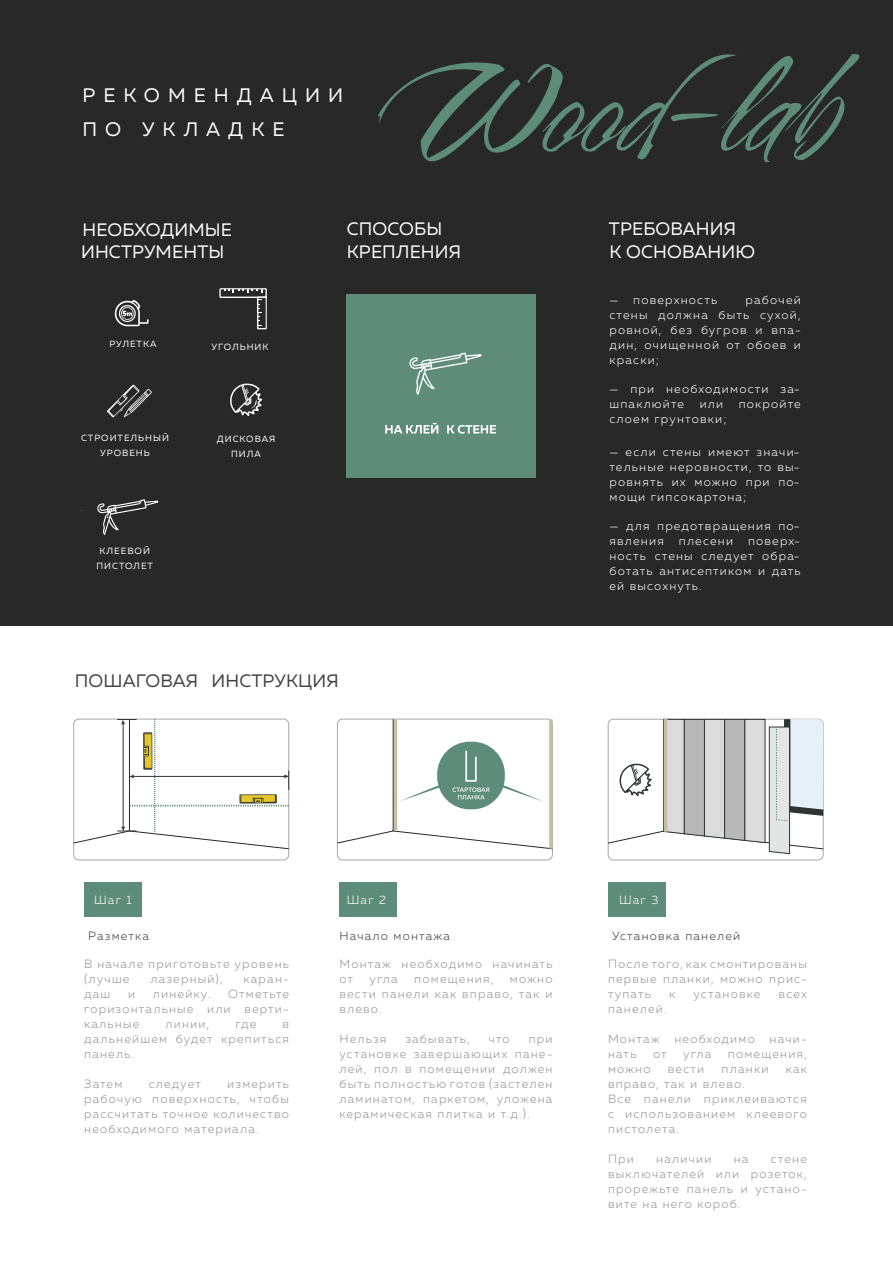
<style>
.page{position:relative;width:893px;height:1263px;background:#fff}
.page>*{position:absolute;margin:0;border:0;box-sizing:border-box;transform-origin:0 0}
.t1{font:19.5px/33.8px "Muller";letter-spacing:.41em;color:#fff}
.t2{font:18px/23.2px "Muller";letter-spacing:.01em;color:#fff}
.t3{font:18px "Muller";letter-spacing:.01em;color:#414042}
.t4{font:300 12px/15px "Muller";letter-spacing:.1em;color:#939598;text-align:justify}
.t5{font:300 12px/15px "Muller";letter-spacing:.1em;color:#fff}
.t6{font:300 12px "Muller";letter-spacing:.1em;color:#414042}
.t7{font:9px/15px "Muller";letter-spacing:.11em;color:#fff;text-align:center}
</style>
<div class="page">
<div style="left:0;top:0;width:893px;height:626px;background:#292829"></div>
<svg style="left:378px;top:54px;width:482px;height:109px"></svg>
<div style="left:346px;top:295px;width:189px;height:183px;background:#5e8c79"></div>
<svg style="left:385px;top:423px;width:53px;height:11px"></svg>
<svg style="left:447px;top:425px;width:49px;height:9px"></svg>
<svg style="left:409px;top:353px;width:73px;height:42px"></svg>
<svg style="left:115px;top:300px;width:34px;height:26px"></svg>
<svg style="left:107px;top:384px;width:45px;height:34px"></svg>
<svg style="left:219px;top:288px;width:48px;height:41px"></svg>
<svg style="left:230px;top:384px;width:32px;height:32px"></svg>
<svg style="left:97px;top:499px;width:61px;height:36px"></svg>
<div style="left:84px;top:882px;width:57px;height:35px;background:#5e8c7a"></div>
<svg style="left:73px;top:719px;width:216px;height:130px"></svg>
<div style="left:339px;top:882px;width:58px;height:35px;background:#5e8c7a"></div>
<svg style="left:337px;top:719px;width:216px;height:130px"></svg>
<div style="left:608px;top:882px;width:57px;height:35px;background:#5e8c7a"></div>
<svg style="left:607px;top:719px;width:217px;height:135px"></svg>
<h1 class="t1" style="left:83px;top:78px;width:262px">РЕКОМЕНДАЦИИ<br>ПО УКЛАДКЕ</h1>
<h2 class="t2" style="left:81px;top:219px;width:152px;line-height:21.8px">НЕОБХОДИМЫЕ<br>ИНСТРУМЕНТЫ</h2>
<p class="t7" style="left:109px;top:337px;width:49px">РУЛЕТКА</p>
<p class="t7" style="left:81px;top:430px;width:89px">СТРОИТЕЛЬНЫЙ<br>УРОВЕНЬ</p>
<p class="t7" style="left:96px;top:544px;width:58px">КЛЕЕВОЙ<br>ПИСТОЛЕТ</p>
<p class="t7" style="left:211px;top:339px;width:59px">УГОЛЬНИК</p>
<p class="t7" style="left:217px;top:431px;width:60px">ДИСКОВАЯ<br>ПИЛА</p>
<h2 class="t2" style="left:347px;top:217px;width:116px">СПОСОБЫ<br>КРЕПЛЕНИЯ</h2>
<h2 class="t2" style="left:609px;top:216px;width:148px">ТРЕБОВАНИЯ<br>К ОСНОВАНИЮ</h2>
<p class="t5" style="left:609px;top:292px;width:193px;text-align:right">рабочей<br>стены должна быть сухой,</p>
<p class="t5" style="left:609px;top:337px;width:193px">дин, очищенной от обоев и краски;</p>
<p class="t5" style="left:609px;top:381px;width:192px">— при необходимости за&shy;шпаклюйте</p>
<p class="t5" style="left:609px;top:292px;width:109px">— поверхность</p>
<p class="t5" style="left:609px;top:322px;width:193px">ровной, без бугров и впа-</p>
<p class="t5" style="left:700px;top:396px;width:25px">или</p>
<p class="t5" style="left:739px;top:396px;width:64px">покройте</p>
<p class="t5" style="left:609px;top:411px;width:119px">слоем грунтовки;</p>
<p class="t5" style="left:609px;top:444px;width:192px;text-align:justify">— если стены имеют значи&shy;тельные неровности, то вы&shy;ровнять их можно при по&shy;мощи гипсокартона;</p>
<p class="t5" style="left:609px;top:518px;width:193px;text-align:justify">— для предотвращения по&shy;явления плесени поверх&shy;ность стены следует обра&shy;ботать антисептиком и дать ей высохнуть.</p>
<h2 class="t3" style="left:75px;top:669px;width:266px">ПОШАГОВАЯ ИНСТРУКЦИЯ</h2>
<p class="t5" style="left:94px;top:892px;width:39px">Шаг 1</p>
<p class="t6" style="left:88px;top:929px;width:62px">Разметка</p>
<p class="t4" style="left:84px;top:956px;width:206px">В начале приготовьте уровень (лучше</p>
<p class="t4" style="left:150px;top:971px;width:74px">лазерный),</p>
<p class="t4" style="left:244px;top:971px;width:47px">каран-</p>
<p class="t4" style="left:84px;top:986px;width:206px;text-indent:144px">Отметьте горизонтальные или верти&shy;кальные</p>
<p class="t4" style="left:84px;top:986px;width:28px">даш</p>
<p class="t4" style="left:128px;top:986px;width:9px">и</p>
<p class="t4" style="left:153px;top:986px;width:59px">линейку.</p>
<p class="t4" style="left:166px;top:1016px;width:45px">линии,</p>
<p class="t4" style="left:235px;top:1016px;width:22px">где</p>
<p class="t4" style="left:84px;top:1016px;width:206px;text-indent:198px">в дальнейшем будет крепиться панель.</p>
<p class="t4" style="left:84px;top:1076px;width:40px">Затем</p>
<p class="t4" style="left:149px;top:1076px;width:54px">следует</p>
<p class="t4" style="left:84px;top:1076px;width:206px;text-indent:143px">измерить рабочую поверхность, чтобы рассчитать точное количество необходимого материала.</p>
<p class="t5" style="left:347px;top:892px;width:41px">Шаг 2</p>
<p class="t6" style="left:339px;top:929px;width:112px">Начало монтажа</p>
<p class="t4" style="left:339px;top:956px;width:215px">Монтаж необходимо начинать от</p>
<p class="t4" style="left:339px;top:971px;width:215px;text-indent:170px">можно вести панели как вправо, так и влево.</p>
<p class="t4" style="left:339px;top:1031px;width:48px">Нельзя</p>
<p class="t4" style="left:405px;top:1031px;width:66px">забывать,</p>
<p class="t4" style="left:489px;top:1031px;width:23px">что</p>
<p class="t4" style="left:370px;top:971px;width:30px">угла</p>
<p class="t4" style="left:414px;top:971px;width:81px">помещения,</p>
<p class="t4" style="left:339px;top:1031px;width:215px;text-indent:189px">при установке завершающих пане&shy;лей, пол в помещении должен быть полностью готов (застелен ламинатом, паркетом, уложена керамическая плитка и т.д.).</p>
<p class="t5" style="left:619px;top:892px;width:41px">Шаг 3</p>
<p class="t6" style="left:612px;top:929px;width:129px">Установка панелей</p>
<p class="t4" style="left:608px;top:956px;width:200px">После того, как смонтированы первые планки, можно прис&shy;тупать</p>
<p class="t4" style="left:669px;top:986px;width:8px">к</p>
<p class="t4" style="left:693px;top:986px;width:68px">установке</p>
<p class="t4" style="left:779px;top:986px;width:30px">всех</p>
<p class="t4" style="left:608px;top:1001px;width:60px">панелей.</p>
<p class="t4" style="left:608px;top:1031px;width:200px">Монтаж необходимо начи&shy;нать</p>
<p class="t4" style="left:653px;top:1046px;width:15px">от</p>
<p class="t4" style="left:683px;top:1046px;width:30px">угла</p>
<p class="t4" style="left:728px;top:1046px;width:81px">помещения,</p>
<p class="t4" style="left:608px;top:1061px;width:44px">можно</p>
<p class="t4" style="left:668px;top:1061px;width:38px">вести</p>
<p class="t4" style="left:722px;top:1061px;width:48px">планки</p>
<p class="t4" style="left:786px;top:1061px;width:23px">как</p>
<p class="t4" style="left:608px;top:1076px;width:200px;text-align:left">вправо, так и влево.<br>Все панели приклеиваются с использованием клеевого пистолета.</p>
<p class="t4" style="left:608px;top:1151px;width:27px">При</p>
<p class="t4" style="left:656px;top:1151px;width:57px">наличии</p>
<p class="t4" style="left:734px;top:1151px;width:16px">на</p>
<p class="t4" style="left:608px;top:1151px;width:200px;text-indent:163px">стене выключателей или розеток, прорежьте панель и устано&shy;вите на него короб.</p>
</div>
